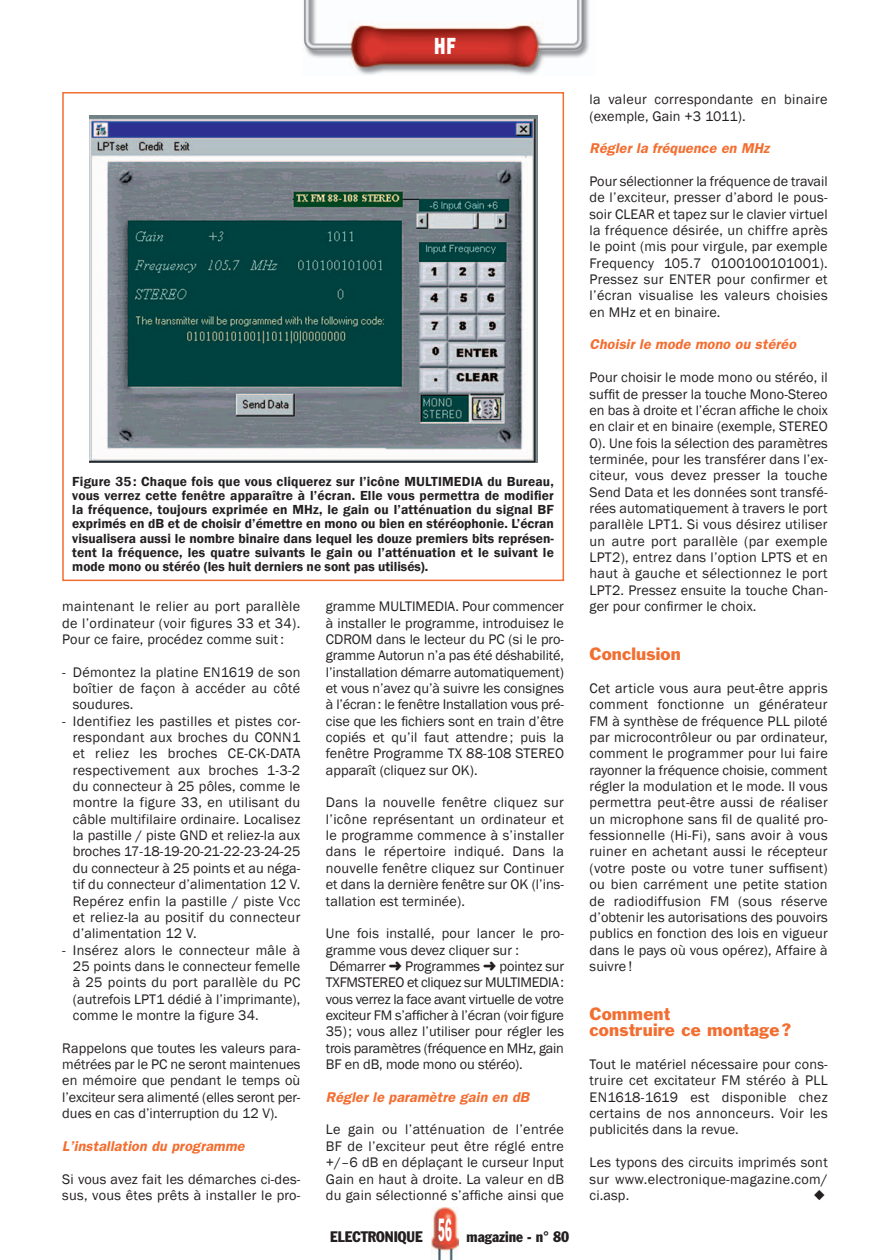
<style>
.page{position:relative;width:890px;height:1260px;background:#fff}
.page>*{position:absolute;margin:0;border:0;box-sizing:border-box;transform-origin:0 0}
.t1{font:800 24px "Franklin Gothic";color:#fff;scale:.7 1}
.t2{font:16.5px/16.4px "Franklin Gothic";letter-spacing:.01em;color:#f26e31}
.t3{font:condensed 15px "Franklin Gothic";color:#231f20}
.t4{font:14.25px/16.4px "Franklin Gothic";letter-spacing:.01em;color:#231f20;text-align:justify}
.t5{font:italic 600 14.25px "Franklin Gothic";letter-spacing:.01em;color:#f26e31}
.t6{font:14.25px "Franklin Gothic";letter-spacing:-.01em;color:#231f20}
.t7{font:600 13.5px/14.2px "Franklin Gothic";color:#231f20;text-align:justify}
.s1{font-size:31.5px;color:#fff}
</style>
<div class="page">
<img style="left:303px;top:0;width:286px;height:75px">
<img style="left:431px;top:1207px;width:28px;height:53px">
<img style="left:89px;top:115px;width:448px;height:348px">
<h1 class="t1" style="left:434px;top:31px;width:32px">HF</h1>
<p class="t7" style="left:72px;top:474px;width:483px">Figure 35 : Chaque fois que vous cliquerez sur l’icône MULTIMEDIA du Bureau, vous verrez cette fenêtre apparaître à l’écran. Elle vous permettra de modifier la fréquence, toujours exprimée en MHz, le gain ou l’atténuation du signal BF exprimés en dB et de choisir d’émettre en mono ou bien en stéréophonie. L’écran visualisera aussi le nombre binaire dans lequel les douze premiers bits représen&shy;tent la fréquence, les quatre suivants le gain ou l’atténuation et le suivant le mode mono ou stéréo (les huit derniers ne sont pas utilisés).</p>
<p class="t4" style="left:62px;top:598px;width:240px">maintenant le relier au port parallèle de l’ordinateur (voir figures 33 et 34).<br>Pour ce faire, procédez comme suit :</p>
<p class="t4" style="left:73px;top:664px;width:229px;text-indent:-11px">- Démontez la platine EN1619 de son boîtier de façon à accéder au côté soudures.</p>
<p class="t4" style="left:73px;top:713px;width:229px;text-indent:-11px">- Identifiez les pastilles et pistes cor&shy;respondant aux broches du CONN1 et reliez les broches CE-CK-DATA respectivement aux broches 1-3-2 du connecteur à 25 pôles, comme le montre la figure 33, en utilisant du câble multifilaire ordinaire. Localisez la pastille / piste GND et reliez-la aux broches 17-18-19-20-21-22-23-24-25 du connecteur à 25 points et au néga&shy;tif du connecteur d’alimentation 12 V.<br>Repérez enfin la pastille / piste Vcc et reliez-la au positif du connecteur d’alimentation 12 V.</p>
<p class="t4" style="left:73px;top:942px;width:229px;text-indent:-11px">- Insérez alors le connecteur mâle à 25 points dans le connecteur femelle à 25 points du port parallèle du PC (autrefois LPT1 dédié à l’imprimante), comme le montre la figure 34.</p>
<p class="t4" style="left:62px;top:1040px;width:240px">Rappelons que toutes les valeurs para&shy;métrées par le PC ne seront maintenues en mémoire que pendant le temps où l’exciteur sera alimenté (elles seront per&shy;dues en cas d’interruption du 12 V).</p>
<p class="t5" style="left:62px;top:1137px;width:184px">L’installation du programme</p>
<p class="t4" style="left:62px;top:1171px;width:240px">Si vous avez fait les démarches ci-des&shy;sus, vous êtes prêts à installer le pro-</p>
<p class="t4" style="left:326px;top:598px;width:240px">gramme MULTIMEDIA. Pour commencer à installer le programme, introduisez le CDROM dans le lecteur du PC (si le pro&shy;gramme Autorun n’a pas été déshabilité, l’installation démarre automatiquement) et vous n’avez qu’à suivre les consignes à l’écran : le fenêtre Installation vous pré&shy;cise que les fichiers sont en train d’être copiés et qu’il faut attendre ; puis la fenêtre Programme TX 88-108 STEREO apparaît (cliquez sur OK).</p>
<p class="t4" style="left:326px;top:795px;width:240px">Dans la nouvelle fenêtre cliquez sur l’icône représentant un ordinateur et le programme commence à s’installer dans le répertoire indiqué. Dans la nouvelle fenêtre cliquez sur Continuer et dans la dernière fenêtre sur OK (l’ins&shy;tallation est terminée).</p>
<p class="t4" style="left:326px;top:925px;width:240px;text-align:left">Une fois installé, pour lancer le pro&shy;gramme vous devez cliquer sur :<br>Démarrer</p>
<p class="t4" style="left:326px;top:958px;width:240px;text-indent:174px">pointez sur TXFMSTEREO et cliquez sur MULTIMEDIA : vous verrez la face avant virtuelle de votre exciteur FM s’afficher à l’écran (voir figure</p>
<p class="t4" style="left:326px;top:1024px;width:240px">35) ; vous allez l’utiliser pour régler les trois paramètres (fréquence en MHz, gain BF en dB, mode mono ou stéréo).</p>
<p class="t5" style="left:326px;top:1088px;width:205px">Régler le paramètre gain en dB</p>
<p class="t4" style="left:326px;top:1122px;width:240px">Le gain ou l’atténuation de l’entrée BF de l’exciteur peut être réglé entre +/–6 dB en déplaçant le curseur Input Gain en haut à droite. La valeur en dB du gain sélectionné s’affiche ainsi que</p>
<p class="t6" style="left:405px;top:957px;width:77px">Programmes</p>
<p class="t3" style="left:330px;top:1227px;width:241px">ELECTRONIQUE <span class="s1">56</span> magazine - n° 80</p>
<p class="t4" style="left:589px;top:92px;width:240px">la valeur correspondante en binaire (exemple, Gain +3 1011).</p>
<p class="t5" style="left:589px;top:140px;width:181px">Régler la fréquence en MHz</p>
<p class="t4" style="left:589px;top:173px;width:240px">Pour sélectionner la fréquence de travail de l’exciteur, presser d’abord le pous&shy;soir CLEAR et tapez sur le clavier virtuel la fréquence désirée, un chiffre après le point (mis pour virgule, par exemple Frequency 105.7 0100100101001).<br>Pressez sur ENTER pour confirmer et l’écran visualise les valeurs choisies en MHz et en binaire.</p>
<p class="t5" style="left:589px;top:336px;width:208px">Choisir le mode mono ou stéréo</p>
<p class="t4" style="left:589px;top:370px;width:240px">Pour choisir le mode mono ou stéréo, il suffit de presser la touche Mono-Stereo en bas à droite et l’écran affiche le choix en clair et en binaire (exemple, STEREO 0). Une fois la sélection des paramètres terminée, pour les transférer dans l’ex&shy;citeur, vous devez presser la touche Send Data et les données sont transfé&shy;rées automatiquement à travers le port parallèle LPT1. Si vous désirez utiliser un autre port parallèle (par exemple LPT2), entrez dans l’option LPTS et en haut à gauche et sélectionnez le port LPT2. Pressez ensuite la touche Chan&shy;ger pour confirmer le choix.</p>
<p class="t2" style="left:589px;top:646px;width:93px">Conclusion</p>
<p class="t4" style="left:589px;top:680px;width:240px">Cet article vous aura peut-être appris comment fonctionne un générateur FM à synthèse de fréquence PLL piloté par microcontrôleur ou par ordinateur, comment le programmer pour lui faire rayonner la fréquence choisie, comment régler la modulation et le mode. Il vous permettra peut-être aussi de réaliser un microphone sans fil de qualité pro&shy;fessionnelle (Hi-Fi), sans avoir à vous ruiner en achetant aussi le récepteur (votre poste ou votre tuner suffisent) ou bien carrément une petite station de radiodiffusion FM (sous réserve d’obtenir les autorisations des pouvoirs publics en fonction des lois en vigueur dans le pays où vous opérez), Affaire à suivre !</p>
<p class="t2" style="left:589px;top:1005px;width:203px">Comment<br>construire ce montage ?</p>
<p class="t4" style="left:589px;top:1056px;width:240px">Tout le matériel nécessaire pour cons&shy;truire cet excitateur FM stéréo à PLL EN1618-1619 est disponible chez certains de nos annonceurs. Voir les publicités dans la revue.</p>
<p class="t4" style="left:589px;top:1154px;width:240px">Les typons des circuits imprimés sont sur www.electronique-magazine.com/ ci.asp.</p>
</div>
